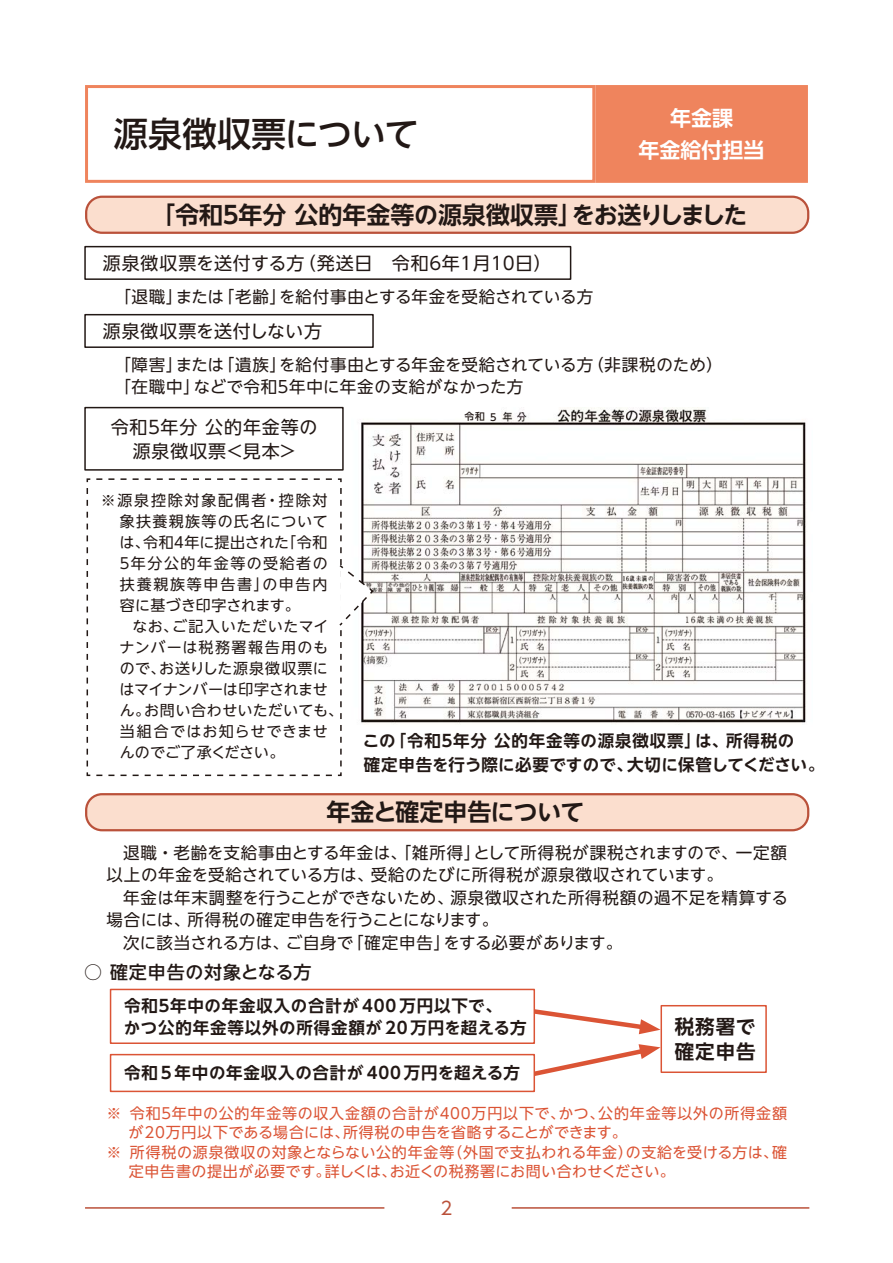
<style>
.page{position:relative;width:893px;height:1263px;background:#fff}
.page>*{position:absolute;margin:0;border:0;box-sizing:border-box;transform-origin:0 0}
.t1{font:500 34.5px "UD Shin Go NT Pr 6 N";letter-spacing:-.015em;color:#221815}
.t2{font:700 24px "UD Shin Go NT Pr 6 N De";letter-spacing:-.01em;color:#221815}
.t3{font:700 24px "UD Shin Go NT Pr 6 N De";letter-spacing:-.03em;color:#221815}
.t4{font:700 21px/31.5px "UD Shin Go NT Pr 6 N De";color:#fff;text-align:center}
.t5{font:700 19.5px/24.8px "UD Shin Go NT Pr 6 N De";letter-spacing:.05em;color:#221815}
.t6{font:18px/24px "UD Shin Go NT Pr 6 N";letter-spacing:.05em;color:#221815;text-align:center}
.t7{font:18px "UD Shin Go NT Pr 6 N";letter-spacing:-.005em;color:#221815}
.t8{font:500 18px "UD Shin Go NT Pr 6 N";letter-spacing:.04em;color:#221815}
.t9{font:18px "UD Shin Go NT Pr 6 N";color:#ba513a}
.t10{font:16.5px/22.5px "UD Shin Go NT Pr 6 N";letter-spacing:.01em;color:#221815}
.t11{font:700 16.5px/21.8px "UD Shin Go NT Pr 6 N De";letter-spacing:.045em;color:#221815}
.t12{font:16.5px "UD Shin Go NT Pr 6 N";letter-spacing:-.01em;color:#221815}
.t13{font:15px "UD Shin Go NT Pr 6 N";letter-spacing:.04em;color:#db5435}
.t14{font:15px "UD Shin Go NT Pr 6 N";letter-spacing:.02em;color:#db5435}
.t15{font:15px "UD Shin Go NT Pr 6 N";letter-spacing:.05em;color:#221815}
.t16{font:15px "UD Shin Go NT Pr 6 N";letter-spacing:.115em;color:#221815}
.t17{font:15px "UD Shin Go NT Pr 6 N";letter-spacing:-.005em;color:#221815}
.t18{font:15px "UD Shin Go NT Pr 6 N";letter-spacing:.02em;color:#221815}
.t19{font:15px "UD Shin Go NT Pr 6 N";letter-spacing:-.015em;color:#221815}
.t20{font:15px "UD Shin Go NT Pr 6 N";letter-spacing:.08em;color:#221815}
.t21{font:15px "UD Shin Go NT Pr 6 N";letter-spacing:.105em;color:#221815}
.t22{font:15px "UD Shin Go NT Pr 6 N";letter-spacing:.085em;color:#221815}
.t23{font:15px "UD Shin Go NT Pr 6 N";letter-spacing:.075em;color:#221815}
.t24{font:15px "UD Shin Go NT Pr 6 N";color:#221815}
.t25{font:15px "UD Shin Go NT Pr 6 N";letter-spacing:.005em;color:#221815}
.t26{font:500 9.75px "UD Shin Go NT Pr 6 N";color:#221815}
</style>
<div class="page">
<svg style="left:535px;top:1009px;width:125px;height:25px"></svg>
<svg style="left:524px;top:1044px;width:136px;height:32px"></svg>
<img style="left:361px;top:407px;width:445px;height:318px">
<hr style="left:85px;top:1207px;width:299px;height:2px;background:#ba513a">
<hr style="left:512px;top:1207px;width:297px;height:2px;background:#ba513a">
<div style="left:85px;top:85px;width:510px;height:98px;border:3px solid #ef845d"></div>
<div style="left:597px;top:87px;width:209px;height:94px;background:#ef845d"></div>
<div style="left:595px;top:85px;width:213px;height:98px;border:3px solid #ef845d"></div>
<div style="left:86px;top:197px;width:722px;height:36px;background:#fbdece;border-radius:16px"></div>
<div style="left:85px;top:196px;width:724px;height:38px;border:2px solid #ba513a;border-radius:16px"></div>
<div style="left:86px;top:794px;width:722px;height:36px;background:#fbdece;border-radius:16px"></div>
<div style="left:85px;top:793px;width:724px;height:38px;border:2px solid #ba513a;border-radius:16px"></div>
<div style="left:84px;top:246px;width:487px;height:34px;border:2px solid #221815"></div>
<div style="left:84px;top:314px;width:290px;height:34px;border:2px solid #221815"></div>
<div style="left:110px;top:989px;width:425px;height:55px;border:2px solid #db5435"></div>
<div style="left:660px;top:1005px;width:107px;height:68px;border:2px solid #db5435"></div>
<div style="left:111px;top:1054px;width:423px;height:37px;background:#fff"></div>
<div style="left:110px;top:1054px;width:425px;height:38px;border:2px solid #db5435"></div>
<div style="left:84px;top:407px;width:260px;height:64px;border:2px solid #221815"></div>
<svg style="left:86px;top:478px;width:256px;height:299px"></svg>
<svg style="left:338px;top:485px;width:37px;height:281px"></svg>
<h1 class="t1" style="left:114px;top:106px;width:307px">源泉徴収票について</h1>
<p class="t4" style="left:639px;top:102px;width:127px">年金課<br>年金給付担当</p>
<h2 class="t2" style="left:151px;top:195px;width:598px">「令和５年分 公的年金等の源泉徴収票」をお送りしました</h2>
<p class="t7" style="left:103px;top:248px;width:450px">源泉徴収票を送付する方（発送日　令和６年１月１０日）</p>
<p class="t12" style="left:114px;top:283px;width:480px">「退職」または「老齢」を給付事由とする年金を受給されている方</p>
<p class="t6" style="left:103px;top:318px;width:221px">源泉徴収票を送付しない方</p>
<p class="t10" style="left:114px;top:353px;width:610px">「障害」または「遺族」を給付事由とする年金を受給されている方（非課税のため）「在職中」などで令和５年中に年金の支給がなかった方</p>
<p class="t6" style="left:111px;top:414px;width:208px">令和５年分 公的年金等の源泉徴収票＜見本＞</p>
<p class="t26" style="left:465px;top:409px;width:34px">令和 5</p>
<p class="t16" style="left:101px;top:488px;width:228px">※源泉控除対象配偶者・控除対</p>
<p class="t20" style="left:120px;top:509px;width:209px">象扶養親族等の氏名について</p>
<p class="t17" style="left:120px;top:530px;width:209px">は、令和４年に提出された「令和</p>
<p class="t21" style="left:117px;top:551px;width:212px">５年分公的年金等の受給者の</p>
<p class="t16" style="left:120px;top:572px;width:209px">扶養親族等申告書」の申告内</p>
<p class="t24" style="left:120px;top:593px;width:181px">容に基づき印字されます。</p>
<p class="t15" style="left:101px;top:614px;width:229px">　　なお、ご記入いただいたマイ</p>
<p class="t22" style="left:119px;top:635px;width:210px">ナンバーは税務署報告用のも</p>
<p class="t15" style="left:120px;top:656px;width:210px">ので、お送りした源泉徴収票に</p>
<p class="t19" style="left:120px;top:677px;width:210px">はマイナンバーは印字されませ</p>
<p class="t18" style="left:120px;top:698px;width:225px">ん。お問い合わせいただいても、</p>
<p class="t23" style="left:120px;top:719px;width:209px">当組合ではお知らせできませ</p>
<p class="t25" style="left:120px;top:740px;width:166px">んのでご了承ください。</p>
<p class="t11" style="left:363px;top:728px;width:463px;line-height:24px">この「令和５年分 公的年金等の源泉徴収票」は、所得税の<br>確定申告を行う際に必要ですので、大切に保管してください。</p>
<h2 class="t3" style="left:327px;top:793px;width:259px">年金と確定申告について</h2>
<p class="t10" style="left:107px;top:841px;width:682px;text-indent:16px">退職・老齢を支給事由とする年金は、「雑所得」として所得税が課税されますので、一定額以上の年金を受給されている方は、受給のたびに所得税が源泉徴収されています。</p>
<p class="t10" style="left:123px;top:886px;width:666px">年金は年末調整を行うことができないため、源泉徴収された所得税額の過不足を精算する</p>
<p class="t12" style="left:107px;top:906px;width:393px">場合には、所得税の確定申告を行うことになります。</p>
<p class="t10" style="left:123px;top:931px;width:501px">次に該当される方は、ご自身で「確定申告」をする必要があります。</p>
<p class="t8" style="left:84px;top:957px;width:229px">○ 確定申告の対象となる方</p>
<p class="t11" style="left:124px;top:994px;width:404px">令和５年中の年金収入の合計が 400 万円以下で、<br>かつ公的年金等以外の所得金額が 20 万円を超える方</p>
<p class="t11" style="left:124px;top:1062px;width:397px">令和 5 年中の年金収入の合計が 400 万円を超える方</p>
<p class="t5" style="left:675px;top:1014px;width:82px">税務署で確定申告</p>
<p class="t13" style="left:107px;top:1101px;width:682px">※ 令和５年中の公的年金等の収入金額の合計が400万円以下で、かつ、公的年金等以外の所得金額</p>
<p class="t14" style="left:129px;top:1120px;width:500px">が20万円以下である場合には、所得税の申告を省略することができます。</p>
<p class="t13" style="left:107px;top:1140px;width:682px">※ 所得税の源泉徴収の対象とならない公的年金等（外国で支払われる年金）の支給を受ける方は、確</p>
<p class="t13" style="left:129px;top:1159px;width:548px">定申告書の提出が必要です。詳しくは、お近くの税務署にお問い合わせください。</p>
<p class="t9" style="left:441px;top:1193px;width:13px">2</p>
</div>
